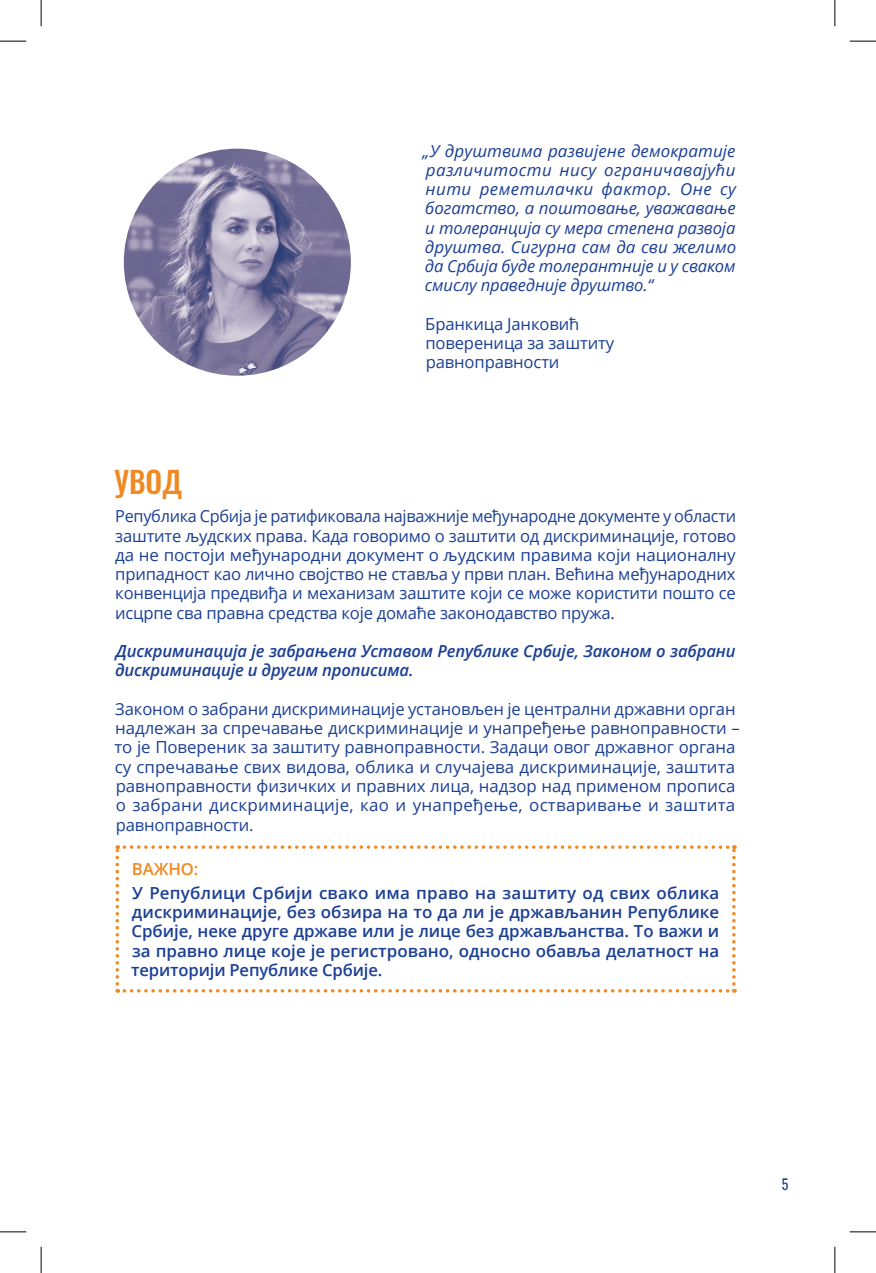
<style>
.page{position:relative;width:876px;height:1273px;background:#fff}
.page>*{position:absolute;margin:0;border:0;box-sizing:border-box;transform-origin:0 0}
.heading_1{font:500 29.75px "Oswald";color:#f08921}
.t1{font:16.62px/19.2px "Open Sans";letter-spacing:-.005em;color:#1b3f94}
.t2{font:600 16.62px/19.2px "Open Sans";letter-spacing:-.005em;color:#1b3f94;text-align:justify}
.t3{font:italic 16.62px/19.2px "Open Sans";letter-spacing:-.01em;color:#1b3f94;text-align:justify}
.t4{font:italic 600 16.62px/19.2px "Open Sans";letter-spacing:-.01em;color:#1b3f94}
.t5{font:600 16.62px "Open Sans";letter-spacing:-.01em;color:#f08921}
.t6{font:14px "Oswald";color:#1b3f94}
</style>
<div class="page">
<svg style="left:116px;top:845px;width:620px;height:147px"></svg>
<img style="left:124px;top:149px;width:227px;height:227px;border-radius:114px">
<svg style="left:0;top:41px;width:26px;height:1px"></svg>
<svg style="left:850px;top:41px;width:26px;height:1px"></svg>
<svg style="left:0;top:1231px;width:26px;height:1px"></svg>
<svg style="left:850px;top:1231px;width:26px;height:1px"></svg>
<svg style="left:41px;top:0;width:1px;height:26px"></svg>
<svg style="left:41px;top:1247px;width:1px;height:26px"></svg>
<svg style="left:835px;top:0;width:1px;height:26px"></svg>
<svg style="left:835px;top:1247px;width:1px;height:26px"></svg>
<p class="t3" style="left:423px;top:141px;width:315px">„У друштвима развијене демократије различитости нису ограничавајући нити реметилачки фактор. Оне су богатство, а поштовање, уважавање и толеранција су мера степена развоја друштва. Сигурна сам да сви желимо да Србија буде толерантније и у сваком смислу праведније друштво.“</p>
<p class="t1" style="left:425px;top:314px;width:156px">Бранкица Јанковић</p>
<p class="t1" style="left:425px;top:333px;width:190px">повереница за заштиту равноправности</p>
<p class="heading_1" style="left:114px;top:467px;width:69px">УВОД</p>
<p class="t1" style="left:115px;top:506px;width:623px;text-align:justify">Република Србија је ратификовала најважније међународне документе у области заштите људских права. Када говоримо о заштити од дискриминације, готово да не постоји међународни документ о људским правима који националну припадност као лично својство не ставља у први план. Већина међународних конвенција предвиђа и механизам заштите који се може користити пошто се исцрпе сва правна средства које домаће законодавство пружа.</p>
<p class="t4" style="left:115px;top:641px;width:622px">Дискриминација је забрањена Уставом Републике Србије, Законом о забрани дискриминације и другим прописима.</p>
<p class="t1" style="left:114px;top:699px;width:627px">Законом о забрани дискриминације установљен je централни државни орган надлежан за спречавање дискриминације и унапређење равноправности – то је Повереник за заштиту равноправности. Зaдaци oвoг држaвнoг oргaнa су спрeчaвaњe свих видoвa, oбликa и случajeвa дискриминaциje, зaштитa рaвнoпрaвнoсти физичких и прaвних лицa, нaдзoр нaд примeнoм прoписa o зaбрaни дискриминaциje, кao и унaпрeђeње, oствaривaњe и зaштитa рaвнoпрaвнoсти.</p>
<p class="t5" style="left:132px;top:857px;width:68px">ВАЖНО:</p>
<p class="t2" style="left:131px;top:883px;width:590px">У Републици Србији свако има право на заштиту од свих облика дискриминације, без обзира на то да ли је држављанин Републике Србије, неке друге државе или је лице без држављанства. То важи и за правно лице које је регистровано, односно обавља делатност на територији Републике Србије.</p>
<p class="t6" style="left:782px;top:1171px;width:8px">5</p>
</div>
